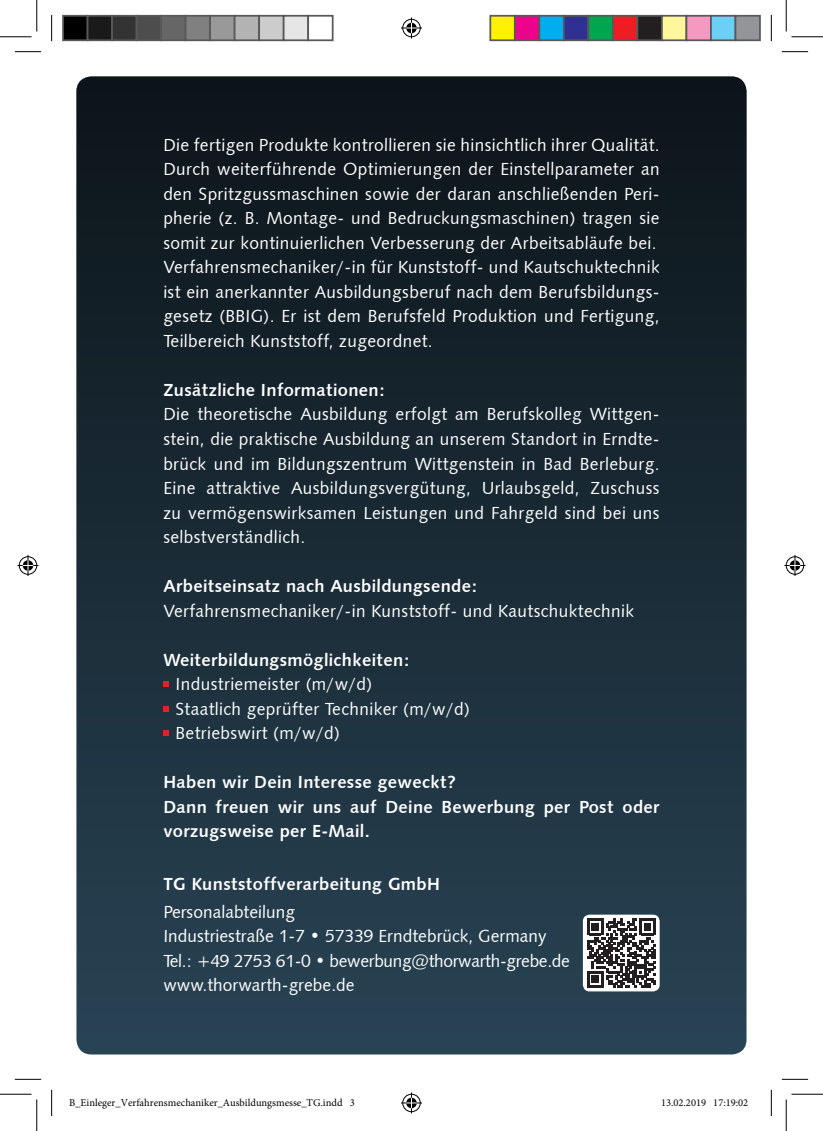
<style>
.page{position:relative;width:823px;height:1131px;background:#fff}
.page>*{position:absolute;margin:0;border:0;box-sizing:border-box;transform-origin:0 0}
.t1{font:17.5px/24.5px "Humanist 531 BT Roman A";letter-spacing:.02em;color:#fff}
.t2{font:17.5px/24.5px "Humanist 531 BT Bold A";letter-spacing:.02em;color:#fff}
.t3{font:17.5px/24.5px "Humanist 531 BT Roman A";color:#fff}
.t4{font:10.5px "Minion Pro";color:#000}
</style>
<div class="page">
<div style="left:76px;top:76px;width:670px;height:978px;background:linear-gradient(to bottom,#0c1419,#294355);border-radius:15px"></div>
<svg style="left:163px;top:681px;width:5px;height:5px"></svg>
<svg style="left:163px;top:705px;width:5px;height:6px"></svg>
<svg style="left:163px;top:730px;width:5px;height:5px"></svg>
<div style="left:583px;top:914px;width:76px;height:77px;background:#fff;border-radius:7px"></div>
<svg style="left:587px;top:918px;width:68px;height:69px"></svg>
<svg style="left:15px;top:51px;width:26px;height:1px"></svg>
<svg style="left:781px;top:51px;width:27px;height:1px"></svg>
<svg style="left:15px;top:1078px;width:26px;height:1px"></svg>
<svg style="left:782px;top:1078px;width:26px;height:1px"></svg>
<svg style="left:51px;top:15px;width:1px;height:26px"></svg>
<svg style="left:51px;top:1089px;width:1px;height:26px"></svg>
<svg style="left:771px;top:15px;width:1px;height:26px"></svg>
<svg style="left:771px;top:1089px;width:1px;height:26px"></svg>
<hr style="left:0;top:36px;width:32px;height:1px;background:#000">
<hr style="left:791px;top:36px;width:32px;height:1px;background:#000">
<hr style="left:0;top:1093px;width:32px;height:1px;background:#000">
<hr style="left:791px;top:1093px;width:32px;height:1px;background:#000">
<hr style="left:36px;top:0;width:1px;height:32px;background:#000">
<hr style="left:36px;top:1099px;width:1px;height:31px;background:#000">
<hr style="left:786px;top:0;width:1px;height:32px;background:#000">
<hr style="left:786px;top:1099px;width:1px;height:31px;background:#000">
<svg style="left:401px;top:18px;width:21px;height:21px"></svg>
<svg style="left:401px;top:1092px;width:21px;height:21px"></svg>
<svg style="left:18px;top:555px;width:21px;height:21px"></svg>
<svg style="left:784px;top:555px;width:21px;height:21px"></svg>
<div style="left:63px;top:16px;width:25px;height:24px;background:#000"></div>
<div style="left:62px;top:15px;width:26px;height:26px;border:2px solid #595959"></div>
<div style="left:88px;top:16px;width:24px;height:24px;background:#1a1a1a"></div>
<div style="left:87px;top:15px;width:26px;height:26px;border:2px solid #595959"></div>
<div style="left:112px;top:16px;width:25px;height:24px;background:#333"></div>
<div style="left:111px;top:15px;width:26px;height:26px;border:2px solid #595959"></div>
<div style="left:137px;top:16px;width:24px;height:24px;background:#4d4d4d"></div>
<div style="left:136px;top:15px;width:26px;height:26px;border:2px solid #595959"></div>
<div style="left:161px;top:16px;width:25px;height:24px;background:#666"></div>
<div style="left:160px;top:15px;width:26px;height:26px;border:2px solid #595959"></div>
<div style="left:186px;top:16px;width:24px;height:24px;background:#808080"></div>
<div style="left:185px;top:15px;width:26px;height:26px;border:2px solid #595959"></div>
<div style="left:210px;top:16px;width:25px;height:24px;background:#999"></div>
<div style="left:209px;top:15px;width:26px;height:26px;border:2px solid #595959"></div>
<div style="left:235px;top:16px;width:24px;height:24px;background:#b3b3b3"></div>
<div style="left:234px;top:15px;width:26px;height:26px;border:2px solid #595959"></div>
<div style="left:259px;top:16px;width:25px;height:24px;background:#ccc"></div>
<div style="left:258px;top:15px;width:26px;height:26px;border:2px solid #595959"></div>
<div style="left:284px;top:16px;width:24px;height:24px;background:#e6e6e6"></div>
<div style="left:283px;top:15px;width:26px;height:26px;border:2px solid #595959"></div>
<div style="left:307px;top:15px;width:26px;height:26px;border:2px solid #595959"></div>
<div style="left:490px;top:16px;width:25px;height:24px;background:#fff101"></div>
<div style="left:489px;top:15px;width:26px;height:26px;border:2px solid #595959"></div>
<div style="left:515px;top:16px;width:24px;height:24px;background:#ed028c"></div>
<div style="left:514px;top:15px;width:26px;height:26px;border:2px solid #595959"></div>
<div style="left:539px;top:16px;width:25px;height:24px;background:#00aeef"></div>
<div style="left:538px;top:15px;width:26px;height:26px;border:2px solid #595959"></div>
<div style="left:564px;top:16px;width:24px;height:24px;background:#2e3092"></div>
<div style="left:563px;top:15px;width:26px;height:26px;border:2px solid #595959"></div>
<div style="left:588px;top:16px;width:25px;height:24px;background:#00a54f"></div>
<div style="left:587px;top:15px;width:26px;height:26px;border:2px solid #595959"></div>
<div style="left:613px;top:16px;width:24px;height:24px;background:#ee1d23"></div>
<div style="left:612px;top:15px;width:26px;height:26px;border:2px solid #595959"></div>
<div style="left:637px;top:16px;width:25px;height:24px;background:#231f20"></div>
<div style="left:636px;top:15px;width:26px;height:26px;border:2px solid #595959"></div>
<div style="left:662px;top:16px;width:24px;height:24px;background:#fff79a"></div>
<div style="left:661px;top:15px;width:26px;height:26px;border:2px solid #595959"></div>
<div style="left:686px;top:16px;width:25px;height:24px;background:#f499c2"></div>
<div style="left:685px;top:15px;width:26px;height:26px;border:2px solid #595959"></div>
<div style="left:711px;top:16px;width:24px;height:24px;background:#6bcff6"></div>
<div style="left:710px;top:15px;width:26px;height:26px;border:2px solid #595959"></div>
<div style="left:735px;top:16px;width:25px;height:24px;background:#939598"></div>
<div style="left:734px;top:15px;width:26px;height:26px;border:2px solid #595959"></div>
<p class="t1" style="left:163px;top:132px;width:498px">Die fertigen Produkte kontrollieren sie hinsichtlich ihrer Qualität.<br>Durch weiterführende Optimierungen der Einstellparameter an den Spritzgussmaschinen sowie der daran anschließenden Peri&shy;pherie (z. B. Montage- und Bedruckungsmaschinen) tragen sie somit zur kontinuierlichen Verbesserung der Arbeitsabläufe bei.<br>Verfahrensmechaniker/-in für Kunststoff- und Kautschuktechnik ist ein anerkannter Ausbildungsberuf nach dem Berufsbildungs&shy;gesetz (BBIG). Er ist dem Berufsfeld Produktion und Fertigung, Teilbereich Kunststoff, zugeordnet.</p>
<p class="t2" style="left:163px;top:377px;width:223px">Zusätzliche Informationen:</p>
<p class="t1" style="left:163px;top:401px;width:498px;text-align:justify">Die theoretische Ausbildung erfolgt am Berufskolleg Wittgen&shy;stein, die praktische Ausbildung an unserem Standort in Erndte&shy;brück und im Bildungszentrum Wittgenstein in Bad Berleburg.<br>Eine attraktive Ausbildungsvergütung, Urlaubsgeld, Zuschuss zu vermögenswirksamen Leistungen und Fahrgeld sind bei uns selbstverständlich.</p>
<p class="t2" style="left:163px;top:573px;width:315px">Arbeitseinsatz nach Ausbildungsende:</p>
<p class="t1" style="left:163px;top:597px;width:472px">Verfahrensmechaniker/-in Kunststoff- und Kautschuktechnik</p>
<p class="t2" style="left:163px;top:647px;width:248px">Weiterbildungsmöglichkeiten:</p>
<p class="t1" style="left:175px;top:671px;width:296px">Industriemeister (m/w/d)<br>Staatlich geprüfter Techniker (m/w/d)<br>Betriebswirt (m/w/d)</p>
<p class="t2" style="left:163px;top:769px;width:498px">Haben wir Dein Interesse geweckt?<br>Dann freuen wir uns auf Deine Bewerbung per Post oder vorzugsweise per E-Mail.</p>
<p class="t2" style="left:163px;top:871px;width:278px">TG Kunststoffverarbeitung GmbH</p>
<p class="t3" style="left:163px;top:898px;width:408px">Personalabteilung<br>Industriestraße 1-7 • 57339 Erndtebrück, Germany Tel.: +49 2753 61-0 • bewerbung@thorwarth-grebe.de www.thorwarth-grebe.de</p>
<p class="t4" style="left:69px;top:1094px;width:287px">B_Einleger_Verfahrensmechaniker_Ausbildungsmesse_TG.indd 3</p>
<p class="t4" style="left:661px;top:1094px;width:89px">13.02.2019 17:19:02</p>
</div>
